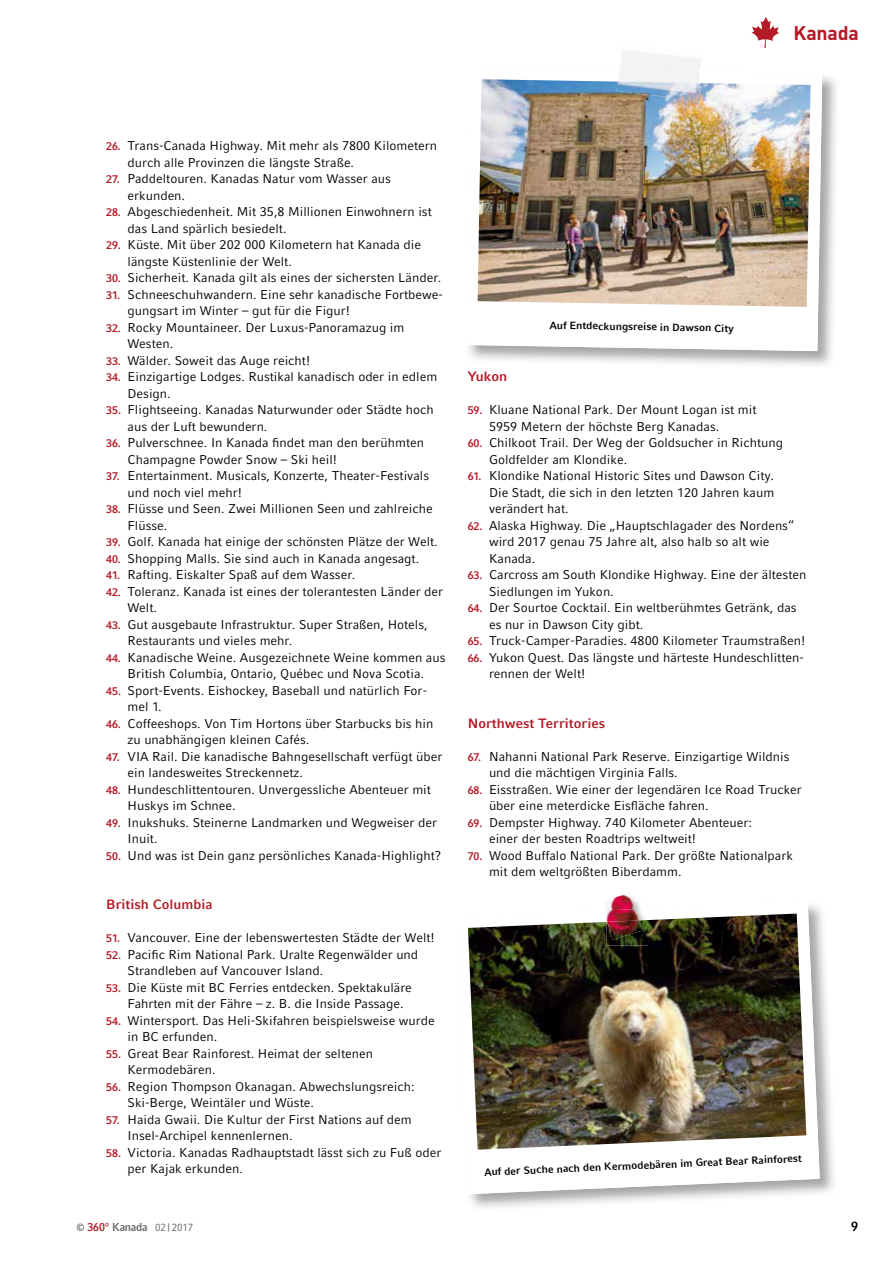
<style>
.page{position:relative;width:893px;height:1263px;background:#fff}
.page>*{position:absolute;margin:0;border:0;box-sizing:border-box;transform-origin:0 0}
.t1{font:700 19.5px "DIN";letter-spacing:-.01em;color:#b51b26}
.t2{font:700 13.5px "Compatil Fact LT";color:#b51b26}
.t3{font:700 13.5px "Compatil Fact LT";color:#000;scale:.93 1}
.t4{font:12.75px/16.5px "Compatil Fact LT";color:#000}
.t5{font:700 10.5px "Compatil Fact LT";color:#000}
.t6{font:10.5px "Compatil Fact LT";color:#626261;scale:.93 1}
.s1{font-weight:700;font-size:11.25px;color:#b51b26}
.s2{font-weight:700}
.s3{font-weight:700;font-size:11.55px;color:#b51b26}
.s4{font-weight:700;font-size:11.55px}
</style>
<div class="page">
<img style="left:470px;top:910px;width:364px;height:298px">
<svg style="left:470px;top:905px;width:350px;height:289px"></svg>
<img style="left:468px;top:913px;width:338px;height:237px">
<img style="left:469px;top:76px;width:367px;height:289px">
<svg style="left:469px;top:76px;width:353px;height:275px"></svg>
<img style="left:478px;top:79px;width:332px;height:228px">
<img style="left:617px;top:70px;width:83px;height:31px">
<img style="left:636px;top:901px;width:12px;height:7px">
<img style="left:636px;top:908px;width:12px;height:12px">
<img style="left:606px;top:920px;width:42px;height:25px">
<svg style="left:601px;top:905px;width:5px;height:14px"></svg>
<img style="left:612px;top:894px;width:21px;height:7px">
<img style="left:606px;top:901px;width:30px;height:8px">
<img style="left:606px;top:909px;width:33px;height:13px">
<img style="left:607px;top:920px;width:35px;height:20px">
<svg style="left:752px;top:17px;width:27px;height:31px"></svg>
<h1 class="t1" style="left:794px;top:21px;width:67px">Kanada</h1>
<p class="t4" style="left:128px;top:137px;width:311px;text-indent:-21px"><span class="s1">26.</span> Trans-Canada Highway. Mit mehr als 7800 Kilometern durch alle Provinzen die längste Straße.</p>
<p class="t4" style="left:128px;top:170px;width:265px;text-indent:-21px"><span class="s1">27.</span> Paddeltouren. Kanadas Natur vom Wasser aus erkunden.</p>
<p class="t4" style="left:128px;top:203px;width:306px;text-indent:-21px"><span class="s1">28.</span> Abgeschiedenheit. Mit 35,8 Millionen Einwohnern ist das Land spärlich besiedelt.</p>
<p class="t4" style="left:128px;top:236px;width:295px;text-indent:-21px"><span class="s1">29.</span> Küste. Mit über 202 000 Kilometern hat Kanada die längste Küstenlinie der Welt.</p>
<p class="t4" style="left:106px;top:269px;width:337px"><span class="s1">30.</span> Sicherheit. Kanada gilt als eines der sichersten Länder.</p>
<p class="t4" style="left:128px;top:286px;width:317px;text-indent:-21px"><span class="s1">31.</span> Schneeschuhwandern. Eine sehr kanadische Fortbewe&shy;gungsart im Winter – gut für die Figur!</p>
<p class="t4" style="left:128px;top:319px;width:278px;text-indent:-21px"><span class="s1">32.</span> Rocky Mountaineer. Der Luxus-Panoramazug im<br>Westen.</p>
<p class="t4" style="left:106px;top:352px;width:205px"><span class="s1">33.</span> Wälder. Soweit das Auge reicht!</p>
<p class="t4" style="left:128px;top:368px;width:311px;text-indent:-21px"><span class="s1">34.</span> Einzigartige Lodges. Rustikal kanadisch oder in edlem<br>Design.</p>
<p class="t4" style="left:128px;top:401px;width:308px;text-indent:-21px"><span class="s1">35.</span> Flightseeing. Kanadas Naturwunder oder Städte hoch aus der Luft bewundern.</p>
<p class="t4" style="left:128px;top:434px;width:298px;text-indent:-21px"><span class="s1">36.</span> Pulverschnee. In Kanada findet man den berühmten<br>Champagne Powder Snow – Ski heil!</p>
<p class="t4" style="left:128px;top:467px;width:303px;text-indent:-21px"><span class="s1">37.</span> Entertainment. Musicals, Konzerte, Theater-Festivals und noch viel mehr!</p>
<p class="t4" style="left:128px;top:500px;width:307px;text-indent:-21px"><span class="s1">38.</span> Flüsse und Seen. Zwei Millionen Seen und zahlreiche<br>Flüsse.</p>
<p class="t4" style="left:106px;top:533px;width:333px"><span class="s1">39.</span> Golf. Kanada hat einige der schönsten Plätze der Welt.</p>
<p class="t4" style="left:106px;top:550px;width:314px"><span class="s1">40.</span> Shopping Malls. Sie sind auch in Kanada angesagt.</p>
<p class="t4" style="left:106px;top:566px;width:250px"><span class="s1">41.</span> Rafting. Eiskalter Spaß auf dem Wasser.</p>
<p class="t4" style="left:128px;top:583px;width:317px;text-indent:-21px"><span class="s1">42.</span> Toleranz. Kanada ist eines der tolerantesten Länder der<br>Welt.</p>
<p class="t4" style="left:128px;top:616px;width:302px;text-indent:-21px"><span class="s1">43.</span> Gut ausgebaute Infrastruktur. Super Straßen, Hotels,<br>Restaurants und vieles mehr.</p>
<p class="t4" style="left:106px;top:649px;width:341px;text-align:center"><span class="s1">44.</span> Kanadische Weine. Ausgezeichnete Weine kommen aus<br>British Columbia, Ontario, Québec und Nova Scotia.</p>
<p class="t4" style="left:128px;top:682px;width:301px;text-indent:-21px"><span class="s1">45.</span> Sport-Events. Eishockey, Baseball und natürlich For&shy;mel 1.</p>
<p class="t4" style="left:128px;top:715px;width:307px;text-indent:-21px"><span class="s1">46.</span> Coffeeshops. Von Tim Hortons über Starbucks bis hin zu unabhängigen kleinen Cafés.</p>
<p class="t4" style="left:128px;top:748px;width:316px;text-indent:-21px"><span class="s1">47.</span> VIA Rail. Die kanadische Bahngesellschaft verfügt über ein landesweites Streckennetz.</p>
<p class="t4" style="left:128px;top:781px;width:305px;text-indent:-21px"><span class="s1">48.</span> Hundeschlittentouren. Unvergessliche Abenteuer mit<br>Huskys im Schnee.</p>
<p class="t4" style="left:128px;top:814px;width:311px;text-indent:-21px"><span class="s1">49.</span> Inukshuks. Steinerne Landmarken und Wegweiser der<br>Inuit.</p>
<p class="t4" style="left:106px;top:847px;width:337px"><span class="s1">50.</span> Und was ist Dein ganz persönliches Kanada-Highlight?</p>
<p class="t2" style="left:106px;top:896px;width:108px">British Columbia</p>
<p class="t4" style="left:106px;top:929px;width:330px"><span class="s1">51.</span> Vancouver. Eine der lebenswertesten Städte der Welt!</p>
<p class="t4" style="left:128px;top:946px;width:292px;text-indent:-21px"><span class="s1">52.</span> Pacific Rim National Park. Uralte Regenwälder und<br>Strandleben auf Vancouver Island.</p>
<p class="t4" style="left:128px;top:979px;width:286px;text-indent:-21px"><span class="s1">53.</span> Die Küste mit BC Ferries entdecken. Spektakuläre<br>Fahrten mit der Fähre – z. B. die Inside Passage.</p>
<p class="t4" style="left:128px;top:1012px;width:309px;text-indent:-21px"><span class="s1">54.</span> Wintersport. Das Heli-Skifahren beispielsweise wurde in BC erfunden.</p>
<p class="t4" style="left:128px;top:1045px;width:247px;text-indent:-21px"><span class="s1">55.</span> Great Bear Rainforest. Heimat der seltenen<br>Kermodebären.</p>
<p class="t4" style="left:128px;top:1078px;width:288px;text-indent:-21px"><span class="s1">56.</span> Region Thompson Okanagan. Abwechslungsreich:<br>Ski-Berge, Weintäler und Wüste.</p>
<p class="t4" style="left:128px;top:1111px;width:286px;text-indent:-21px"><span class="s1">57.</span> Haida Gwaii. Die Kultur der First Nations auf dem<br>Insel-Archipel kennenlernen.</p>
<p class="t4" style="left:128px;top:1144px;width:315px;text-indent:-21px"><span class="s1">58.</span> Victoria. Kanadas Radhauptstadt lässt sich zu Fuß oder per Kajak erkunden.</p>
<p class="t5" style="left:550px;top:319px;width:186px;rotate:1deg">Auf Entdeckungsreise in Dawson City</p>
<p class="t2" style="left:468px;top:368px;width:41px">Yukon</p>
<p class="t4" style="left:489px;top:401px;width:269px;text-indent:-21px"><span class="s1">59.</span> Kluane National Park. Der Mount Logan ist mit<br>5959 Metern der höchste Berg Kanadas.</p>
<p class="t4" style="left:489px;top:434px;width:296px;text-indent:-21px"><span class="s1">60.</span> Chilkoot Trail. Der Weg der Goldsucher in Richtung<br>Goldfelder am Klondike.</p>
<p class="t4" style="left:489px;top:467px;width:287px;text-align:justify;text-indent:-21px"><span class="s1">61.</span> Klondike National Historic Sites und Dawson City.<br>Die Stadt, die sich in den letzten 120 Jahren kaum verändert hat.</p>
<p class="t4" style="left:489px;top:517px;width:307px;text-indent:-21px"><span class="s1">62.</span> Alaska Highway. Die „Hauptschlagader des Nordens“ wird 2017 genau 75 Jahre alt, also halb so alt wie<br>Kanada.</p>
<p class="t4" style="left:489px;top:566px;width:319px;text-indent:-21px"><span class="s1">63.</span> Carcross am South Klondike Highway. Eine der ältesten<br>Siedlungen im Yukon.</p>
<p class="t4" style="left:489px;top:599px;width:309px;text-indent:-21px"><span class="s1">64.</span> Der Sourtoe Cocktail. Ein weltberühmtes Getränk, das es nur in Dawson City gibt.</p>
<p class="t4" style="left:468px;top:632px;width:339px"><span class="s1">65.</span> Truck-Camper-Paradies. 4800 Kilometer Traumstraßen!</p>
<p class="t4" style="left:489px;top:649px;width:316px;text-indent:-21px"><span class="s1">66.</span> Yukon Quest. Das längste und härteste Hundeschlitten&shy;rennen der Welt!</p>
<p class="t2" style="left:468px;top:715px;width:139px">Northwest Territories</p>
<p class="t4" style="left:489px;top:748px;width:302px;text-indent:-21px"><span class="s1">67.</span> Nahanni National Park Reserve. Einzigartige Wildnis und die mächtigen Virginia Falls.</p>
<p class="t4" style="left:489px;top:781px;width:314px;text-indent:-21px"><span class="s1">68.</span> Eisstraßen. Wie einer der legendären Ice Road Trucker über eine meterdicke Eisfläche fahren.</p>
<p class="t4" style="left:489px;top:814px;width:265px;text-indent:-21px"><span class="s1">69.</span> Dempster Highway. 740 Kilometer Abenteuer: einer der besten Roadtrips weltweit!</p>
<p class="t4" style="left:489px;top:847px;width:305px;text-indent:-21px"><span class="s1">70.</span> Wood Buffalo National Park. Der größte Nationalpark mit dem weltgrößten Biberdamm.</p>
<p class="t5" style="left:484px;top:1164px;width:319px;rotate:-2deg">Auf der Suche nach den Kermodebären im Great Bear Rainforest</p>
<p class="t6" style="left:77px;top:1221px;width:127px"><span class="s2">©</span> <span class="s3">360°</span> <span class="s4">Kanada</span> 02 | 2017</p>
<p class="t3" style="left:851px;top:1218px;width:9px">9</p>
</div>
